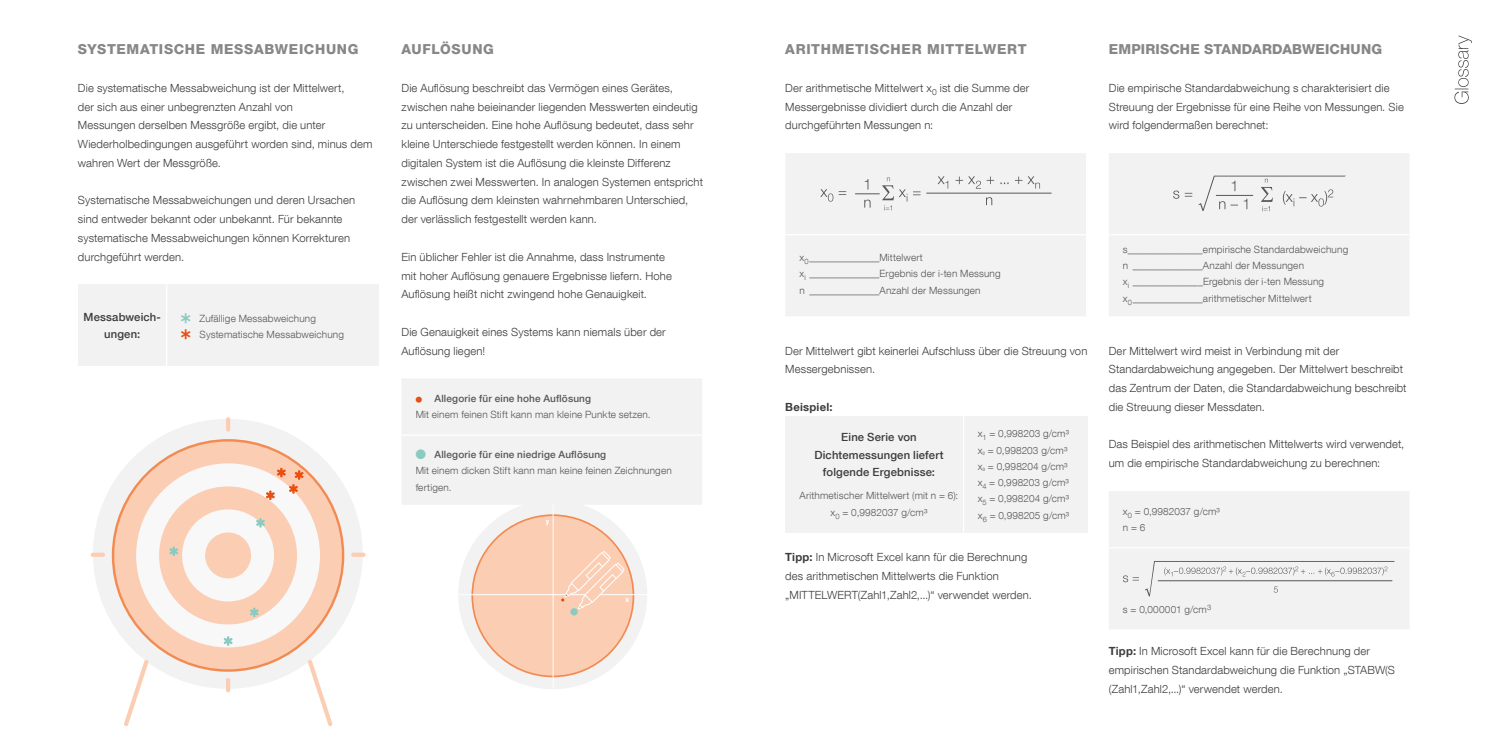
<style>
.page{position:relative;width:1489px;height:745px;background:#fff}
.page>*{position:absolute;margin:0;border:0;box-sizing:border-box;transform-origin:0 0}
.t1{font:800 13.75px "Helvetica Neue LT Com";letter-spacing:.045em;color:#878787}
.t2{font:800 13.75px "Helvetica Neue LT Com";letter-spacing:.015em;color:#878787}
.t3{font:300 11.25px/18.8px "Helvetica Neue LT Com";letter-spacing:.01em;color:#3c3c3b}
.t4{font:500 11.25px/17.5px "Helvetica Neue LT Com";letter-spacing:.015em;color:#3c3c3b;text-align:center}
.t5{font:700 11.25px "Helvetica Neue LT Com";letter-spacing:.02em;color:#3c3c3b}
.t6{font:300 10px/16.2px "Helvetica Neue LT Com";letter-spacing:.015em;color:#575756}
.t7{font:500 10px "Helvetica Neue LT Com";letter-spacing:.015em;color:#575756}
.t8{font:700 condensed 7.75px "Helvetica Neue LT Com";color:#fff}
.s1{font-weight:700}
</style>
<div class="page">
<div style="left:93px;top:418px;width:270px;height:270px;background:#f2f2f2;border-radius:50%"></div>
<svg style="left:91px;top:552px;width:14px;height:4px"></svg>
<svg style="left:124px;top:671px;width:22px;height:54px"></svg>
<svg style="left:311px;top:671px;width:21px;height:54px"></svg>
<hr style="left:226px;top:417px;width:4px;height:14px;background:#fbceb4;border-radius:2px">
<hr style="left:226px;top:677px;width:4px;height:14px;background:#fbceb4;border-radius:2px">
<svg style="left:351px;top:552px;width:14px;height:4px"></svg>
<svg style="left:112px;top:439px;width:232px;height:232px"></svg>
<div style="left:114px;top:441px;width:228px;height:227px;background:#fbceb4;border-radius:50%"></div>
<div style="left:136px;top:463px;width:184px;height:184px;background:#f8f8f8;border-radius:50%"></div>
<div style="left:159px;top:486px;width:138px;height:138px;background:#fbceb4;border-radius:50%"></div>
<div style="left:182px;top:509px;width:92px;height:92px;background:#f8f8f8;border-radius:50%"></div>
<div style="left:205px;top:532px;width:46px;height:46px;background:#fbceb4;border-radius:50%"></div>
<svg style="left:256px;top:518px;width:9px;height:9px"></svg>
<svg style="left:266px;top:467px;width:37px;height:32px"></svg>
<svg style="left:250px;top:607px;width:9px;height:9px"></svg>
<svg style="left:169px;top:546px;width:9px;height:9px"></svg>
<svg style="left:224px;top:636px;width:9px;height:9px"></svg>
<div style="left:458px;top:500px;width:189px;height:188px;background:#f2f2f2;border-radius:50%"></div>
<hr style="left:552px;top:498px;width:1px;height:192px;background:#fff">
<hr style="left:456px;top:593px;width:109px;height:1px;background:#fff">
<hr style="left:599px;top:593px;width:49px;height:1px;background:#fff">
<svg style="left:471px;top:514px;width:163px;height:162px"></svg>
<div style="left:786px;top:153px;width:299px;height:163px;background:#f2f2f2"></div>
<hr style="left:785px;top:234px;width:302px;height:1px;background:#fff">
<svg style="left:820px;top:189px;width:26px;height:12px"></svg>
<hr style="left:926px;top:193px;width:125px;height:1px;background:#575756">
<svg style="left:937px;top:176px;width:103px;height:12px"></svg>
<svg style="left:985px;top:197px;width:7px;height:8px"></svg>
<svg style="left:855px;top:177px;width:65px;height:33px"></svg>
<div style="left:785px;top:415px;width:178px;height:117px;background:#f2f2f2"></div>
<div style="left:963px;top:415px;width:124px;height:117px;background:#f2f2f2"></div>
<hr style="left:962px;top:415px;width:2px;height:117px;background:#fff">
<div style="left:1109px;top:153px;width:300px;height:163px;background:#f2f2f2"></div>
<hr style="left:1108px;top:234px;width:302px;height:1px;background:#fff">
<svg style="left:1172px;top:190px;width:20px;height:9px"></svg>
<svg style="left:1198px;top:175px;width:147px;height:36px"></svg>
<hr style="left:1215px;top:195px;width:37px;height:1px;background:#575756">
<div style="left:1109px;top:491px;width:300px;height:138px;background:#f2f2f2"></div>
<hr style="left:1157px;top:580px;width:235px;height:1px;background:#575756">
<div style="left:78px;top:284px;width:89px;height:82px;background:#f2f2f2"></div>
<div style="left:167px;top:284px;width:212px;height:82px;background:#f2f2f2"></div>
<hr style="left:166px;top:284px;width:1px;height:82px;background:#fff">
<svg style="left:1454px;top:35px;width:17px;height:69px"></svg>
<div style="left:402px;top:379px;width:300px;height:125px;background:#f2f2f2"></div>
<p class="t1" style="left:78px;top:41px;width:282px">SYSTEMATISCHE MESSABWEICHUNG</p>
<p class="t3" style="left:78px;top:78px;width:296px">Die systematische Messabweichung ist der Mittelwert,<br>der sich aus einer unbegrenzten Anzahl von<br>Messungen derselben Messgröße ergibt, die unter Wiederholbedingungen ausgeführt worden sind, minus dem wahren Wert der Messgröße.</p>
<p class="t3" style="left:78px;top:191px;width:279px">Systematische Messabweichungen und deren Ursachen sind entweder bekannt oder unbekannt. Für bekannte systematische Messabweichungen können Korrekturen durchgeführt werden.</p>
<p class="t4" style="left:84px;top:307px;width:78px">Messabweich&shy;ungen:</p>
<p class="t6" style="left:199px;top:309px;width:146px">Zufällige Messabweichung<br>Systematische Messabweichung</p>
<p class="t1" style="left:401px;top:41px;width:94px">AUFLÖSUNG</p>
<p class="t3" style="left:401px;top:78px;width:303px">Die Auflösung beschreibt das Vermögen eines Gerätes, zwischen nahe beieinander liegenden Messwerten eindeutig zu unterscheiden. Eine hohe Auflösung bedeutet, dass sehr kleine Unterschiede festgestellt werden können. In einem digitalen System ist die Auflösung die kleinste Differenz zwischen zwei Messwerten. In analogen Systemen entspricht die Auflösung dem kleinsten wahrnehmbaren Unterschied, der verlässlich festgestellt werden kann.</p>
<p class="t3" style="left:401px;top:247px;width:272px">Ein üblicher Fehler ist die Annahme, dass Instrumente mit hoher Auflösung genauere Ergebnisse liefern. Hohe<br>Auflösung heißt nicht zwingend hohe Genauigkeit.</p>
<p class="t3" style="left:401px;top:322px;width:266px">Die Genauigkeit eines Systems kann niemals über der<br>Auflösung liegen!</p>
<p class="t7" style="left:434px;top:392px;width:158px">Allegorie für eine hohe Auflösung</p>
<p class="t6" style="left:415px;top:406px;width:236px">Mit einem feinen Stift kann man kleine Punkte setzen.</p>
<p class="t7" style="left:434px;top:448px;width:173px">Allegorie für eine niedrige Auflösung</p>
<p class="t6" style="left:415px;top:462px;width:258px">Mit einem dicken Stift kann man keine feinen Zeichnungen fertigen.</p>
<p class="t8" style="left:546px;top:516px;width:5px">y</p>
<p class="t8" style="left:625px;top:594px;width:5px">x</p>
<p class="t1" style="left:785px;top:41px;width:243px">ARITHMETISCHER MITTELWERT</p>
<p class="t3" style="left:785px;top:78px;width:245px">Der arithmetische Mittelwert x<sub>0</sub> ist die Summe der<br>Messergebnisse dividiert durch die Anzahl der durchgeführten Messungen n:</p>
<p class="t2" style="left:1108px;top:41px;width:275px">EMPIRISCHE STANDARDABWEICHUNG</p>
<p class="t3" style="left:1108px;top:78px;width:296px">Die empirische Standardabweichung s charakterisiert die<br>Streuung der Ergebnisse für eine Reihe von Messungen. Sie wird folgendermaßen berechnet:</p>
<p class="t6" style="left:799px;top:249px;width:203px">x<sub>0</sub>______________Mittelwert<br>x<sub>i</sub> ______________Ergebnis der i-ten Messung n ______________Anzahl der Messungen</p>
<p class="t3" style="left:785px;top:341px;width:303px">Der Mittelwert gibt keinerlei Aufschluss über die Streuung von<br>Messergebnissen.</p>
<p class="t5" style="left:785px;top:399px;width:49px">Beispiel:</p>
<p class="t4" style="left:814px;top:428px;width:131px">Eine Serie von<br>Dichtemessungen liefert folgende Ergebnisse:</p>
<p class="t6" style="left:799px;top:487px;width:160px;text-align:center">Arithmetischer Mittelwert (mit n = 6): x<sub>0</sub> = 0,9982037 g/cm³</p>
<p class="t6" style="left:977px;top:425px;width:93px">x<sub>1</sub> = 0,998203 g/cm³ x<sub>²</sub> = 0,998203 g/cm³ x<sub>³</sub> = 0,998204 g/cm³ x<sub>4</sub> = 0,998203 g/cm³ x<sub>5</sub> = 0,998204 g/cm³ x<sub>6</sub> = 0,998205 g/cm³</p>
<p class="t3" style="left:785px;top:547px;width:248px"><span class="s1">Tipp:</span> In Microsoft Excel kann für die Berechnung des arithmetischen Mittelwerts die Funktion „MITTELWERT(Zahl1,Zahl2,...)“ verwendet werden.</p>
<p class="t6" style="left:1122px;top:241px;width:227px">s_______________empirische Standardabweichung n ______________Anzahl der Messungen<br>x<sub>i</sub> ______________Ergebnis der i-ten Messung x<sub>0</sub>______________arithmetischer Mittelwert</p>
<p class="t3" style="left:1108px;top:341px;width:299px">Der Mittelwert wird meist in Verbindung mit der Standardabweichung angegeben. Der Mittelwert beschreibt das Zentrum der Daten, die Standardabweichung beschreibt die Streuung dieser Messdaten.</p>
<p class="t3" style="left:1108px;top:434px;width:297px">Das Beispiel des arithmetischen Mittelwerts wird verwendet, um die empirische Standardabweichung zu berechnen:</p>
<p class="t6" style="left:1122px;top:502px;width:98px">x<sub>0</sub> = 0,9982037 g/cm³ n = 6</p>
<p class="t6" style="left:1122px;top:600px;width:90px">s = 0,000001 g/cm<sup>3</sup></p>
<p class="t3" style="left:1108px;top:641px;width:287px"><span class="s1">Tipp:</span> In Microsoft Excel kann für die Berechnung der empirischen Standardabweichung die Funktion „STABW(S (Zahl1,Zahl2,...)“ verwendet werden.</p>
</div>
